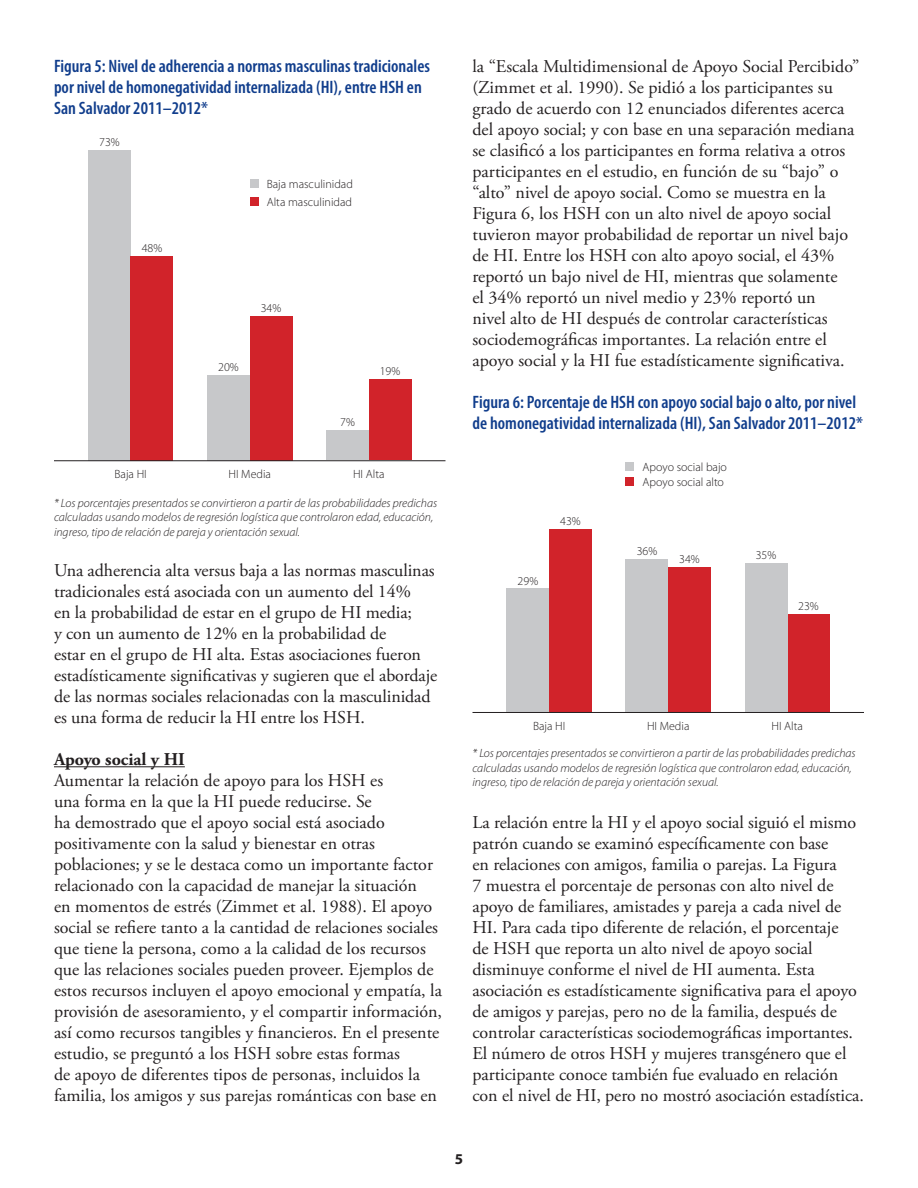
<style>
.page{position:relative;width:918px;height:1188px;background:#fff}
.page>*{position:absolute;margin:0;border:0;box-sizing:border-box;transform-origin:0 0}
.body_text{font:18px/21px "Adobe Garamond Pro";color:#231f20}
.body_text_bold{font:600 condensed 18px/21px "Myriad Pro";color:#103d8c}
.body_bold_2{font:700 18px "Adobe Garamond Pro";color:#231f20}
.t1{font:700 15px "Myriad Pro";color:#231f20}
.body_text-2{font:italic 300 12px/14.4px "Myriad Pro";color:#231f20}
.t2{font:300 12px "Myriad Pro";color:#231f20}
</style>
<div class="page">
<div style="left:626px;top:477px;width:8px;height:9px;background:#d1232a"></div>
<div style="left:626px;top:462px;width:8px;height:9px;background:#c7c8ca"></div>
<div style="left:507px;top:589px;width:42px;height:123px;background:#c7c8ca"></div>
<div style="left:549px;top:529px;width:43px;height:183px;background:#d1232a"></div>
<div style="left:626px;top:559px;width:42px;height:153px;background:#c7c8ca"></div>
<div style="left:668px;top:568px;width:43px;height:144px;background:#d1232a"></div>
<div style="left:787px;top:614px;width:43px;height:98px;background:#d1232a"></div>
<div style="left:745px;top:563px;width:42px;height:149px;background:#c7c8ca"></div>
<hr style="left:472px;top:712px;width:392px;height:1px;background:#231f20">
<div style="left:88px;top:150px;width:43px;height:310px;background:#c7c8ca"></div>
<div style="left:131px;top:256px;width:42px;height:204px;background:#d1232a"></div>
<div style="left:207px;top:375px;width:43px;height:85px;background:#c7c8ca"></div>
<div style="left:250px;top:316px;width:42px;height:144px;background:#d1232a"></div>
<div style="left:369px;top:380px;width:42px;height:80px;background:#d1232a"></div>
<div style="left:326px;top:431px;width:43px;height:29px;background:#c7c8ca"></div>
<div style="left:250px;top:197px;width:8px;height:8px;background:#d1232a"></div>
<div style="left:250px;top:179px;width:8px;height:8px;background:#c7c8ca"></div>
<hr style="left:54px;top:460px;width:392px;height:1px;background:#231f20">
<hr style="left:54px;top:766px;width:131px;height:1px;background:#231f20">
<p class="body_text_bold" style="left:54px;top:55px;width:378px">Figura 5: Nivel de adherencia a normas masculinas tradicionales por nivel de homonegatividad internalizada (HI), entre HSH en<br>San Salvador 2011–2012*</p>
<p class="t2" style="left:99px;top:135px;width:22px">73%</p>
<p class="t2" style="left:142px;top:241px;width:22px">48%</p>
<p class="t2" style="left:115px;top:467px;width:34px">Baja HI</p>
<p class="t2" style="left:267px;top:176px;width:88px">Baja masculinidad</p>
<p class="t2" style="left:267px;top:194px;width:87px">Alta masculinidad</p>
<p class="t2" style="left:218px;top:360px;width:22px">20%</p>
<p class="t2" style="left:261px;top:300px;width:22px">34%</p>
<p class="t2" style="left:229px;top:467px;width:44px">HI Media</p>
<p class="t2" style="left:340px;top:415px;width:16px">7%</p>
<p class="t2" style="left:380px;top:364px;width:22px">19%</p>
<p class="t2" style="left:353px;top:467px;width:33px">HI Alta</p>
<p class="body_text-2" style="left:54px;top:496px;width:385px">* Los porcentajes presentados se convirtieron a partir de las probabilidades predichas calculadas usando modelos de regresión logística que controlaron edad, educación, ingreso, tipo de relación de pareja y orientación sexual.</p>
<p class="body_text" style="left:54px;top:560px;width:385px">Una adherencia alta versus baja a las normas masculinas tradicionales está asociada con un aumento del 14%<br>en la probabilidad de estar en el grupo de HI media;<br>y con un aumento de 12% en la probabilidad de<br>estar en el grupo de HI alta. Estas asociaciones fueron estadísticamente significativas y sugieren que el abordaje de las normas sociales relacionadas con la masculinidad es una forma de reducir la HI entre los HSH.</p>
<p class="body_bold_2" style="left:54px;top:749px;width:132px">Apoyo social y HI</p>
<p class="body_text" style="left:54px;top:770px;width:390px">Aumentar la relación de apoyo para los HSH es<br>una forma en la que la HI puede reducirse. Se<br>ha demostrado que el apoyo social está asociado positivamente con la salud y bienestar en otras poblaciones; y se le destaca como un importante factor relacionado con la capacidad de manejar la situación<br>en momentos de estrés (Zimmet et al. 1988). El apoyo social se refiere tanto a la cantidad de relaciones sociales que tiene la persona, como a la calidad de los recursos que las relaciones sociales pueden proveer. Ejemplos de estos recursos incluyen el apoyo emocional y empatía, la provisión de asesoramiento, y el compartir información, así como recursos tangibles y financieros. En el presente estudio, se preguntó a los HSH sobre estas formas<br>de apoyo de diferentes tipos de personas, incluidos la familia, los amigos y sus parejas románticas con base en</p>
<p class="body_text" style="left:472px;top:56px;width:388px">la “Escala Multidimensional de Apoyo Social Percibido” (Zimmet et al. 1990). Se pidió a los participantes su grado de acuerdo con 12 enunciados diferentes acerca del apoyo social; y con base en una separación mediana se clasificó a los participantes en forma relativa a otros participantes en el estudio, en función de su “bajo” o “alto” nivel de apoyo social. Como se muestra en la Figura 6, los HSH con un alto nivel de apoyo social tuvieron mayor probabilidad de reportar un nivel bajo de HI. Entre los HSH con alto apoyo social, el 43% reportó un bajo nivel de HI, mientras que solamente<br>el 34% reportó un nivel medio y 23% reportó un<br>nivel alto de HI después de controlar características sociodemográficas importantes. La relación entre el apoyo social y la HI fue estadísticamente significativa.</p>
<p class="body_text_bold" style="left:472px;top:391px;width:392px">Figura 6: Porcentaje de HSH con apoyo social bajo o alto, por nivel de homonegatividad internalizada (HI), San Salvador 2011–2012*</p>
<p class="t2" style="left:643px;top:460px;width:86px">Apoyo social bajo</p>
<p class="t2" style="left:518px;top:573px;width:22px">29%</p>
<p class="t2" style="left:560px;top:514px;width:22px">43%</p>
<p class="t2" style="left:533px;top:719px;width:34px">Baja HI</p>
<p class="t2" style="left:643px;top:475px;width:83px">Apoyo social alto</p>
<p class="t2" style="left:637px;top:544px;width:22px">36%</p>
<p class="t2" style="left:679px;top:552px;width:22px">34%</p>
<p class="t2" style="left:756px;top:548px;width:22px">35%</p>
<p class="t2" style="left:798px;top:599px;width:22px">23%</p>
<p class="t2" style="left:647px;top:719px;width:44px">HI Media</p>
<p class="t2" style="left:772px;top:719px;width:33px">HI Alta</p>
<p class="body_text-2" style="left:472px;top:746px;width:385px">* Los porcentajes presentados se convirtieron a partir de las probabilidades predichas calculadas usando modelos de regresión logística que controlaron edad, educación, ingreso, tipo de relación de pareja y orientación sexual.</p>
<p class="body_text" style="left:472px;top:812px;width:393px">La relación entre la HI y el apoyo social siguió el mismo patrón cuando se examinó específicamente con base<br>en relaciones con amigos, familia o parejas. La Figura<br>7 muestra el porcentaje de personas con alto nivel de apoyo de familiares, amistades y pareja a cada nivel de HI. Para cada tipo diferente de relación, el porcentaje<br>de HSH que reporta un alto nivel de apoyo social disminuye conforme el nivel de HI aumenta. Esta asociación es estadísticamente significativa para el apoyo de amigos y parejas, pero no de la familia, después de controlar características sociodemográficas importantes.<br>El número de otros HSH y mujeres transgénero que el participante conoce también fue evaluado en relación con el nivel de HI, pero no mostró asociación estadística.</p>
<p class="t1" style="left:455px;top:1149px;width:10px">5</p>
</div>
